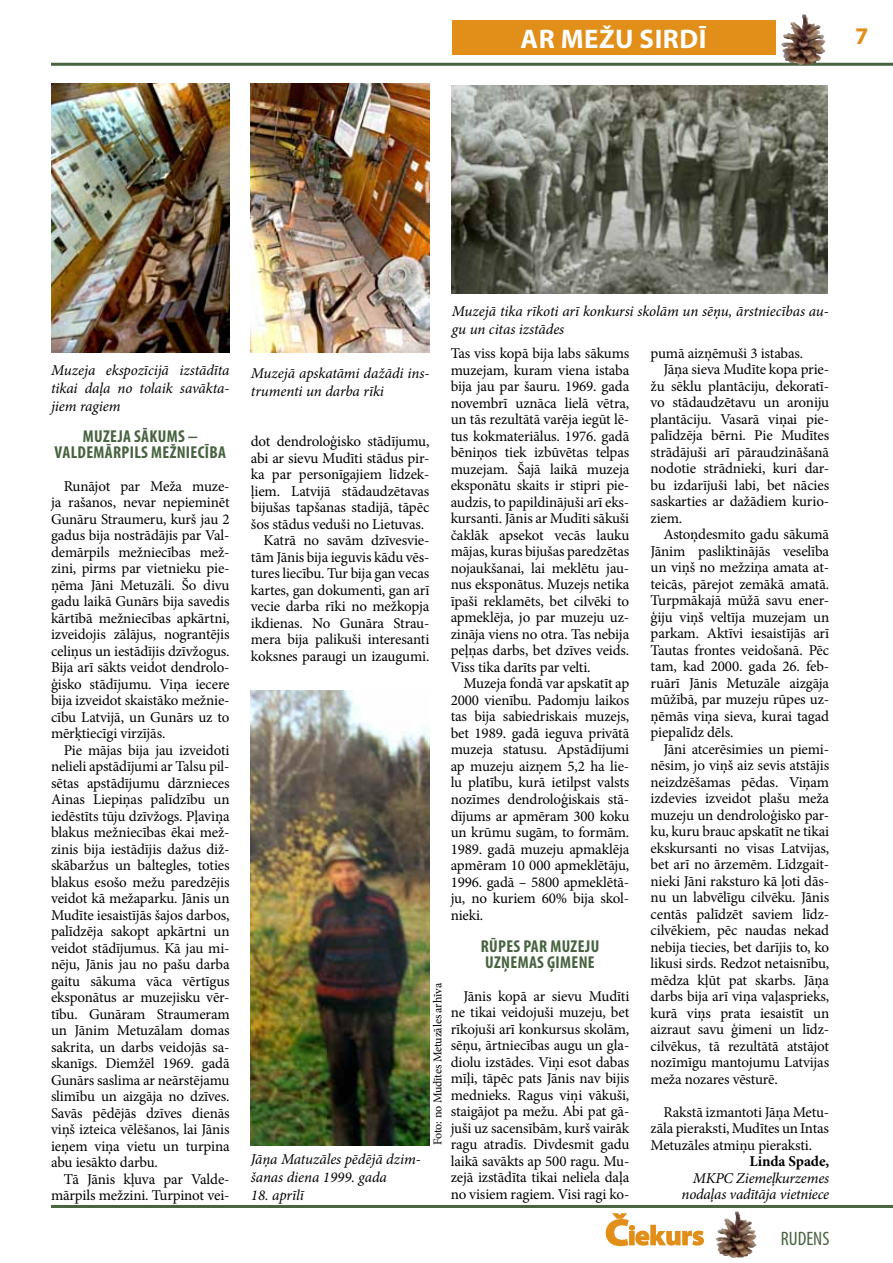
<style>
.page{position:relative;width:893px;height:1263px;background:#fff}
.page>*{position:absolute;margin:0;border:0;box-sizing:border-box;transform-origin:0 0}
.t1{font:700 27px "Myriad Pro";letter-spacing:.02em;color:#fff}
.t2{font:700 24px "Myriad Pro";color:#e18f19}
.t3{font:condensed 19.5px "Myriad Pro";color:#476340}
.t4{font:700 condensed 17.25px/15.8px "Myriad Pro";letter-spacing:.02em;color:#476340;text-align:center}
.t5{font:15px/16.5px "Minion Pro";letter-spacing:-.01em;color:#000;text-align:justify}
.t6{font:italic 15px/18px "Minion Pro";letter-spacing:-.01em;color:#000}
.t7{font:700 15px "Minion Pro";letter-spacing:-.01em;color:#000}
.t8{font:12px "Minion Pro";letter-spacing:-.015em;color:#000}
</style>
<div class="page">
<hr style="left:51px;top:63px;width:842px;height:3px;background:#476340">
<hr style="left:51px;top:1205px;width:842px;height:3px;background:#476340">
<img style="left:787px;top:14px;width:16px;height:20px">
<img style="left:717px;top:1211px;width:19px;height:26px">
<svg style="left:606px;top:1213px;width:98px;height:33px"></svg>
<div style="left:452px;top:20px;width:323px;height:34px;background:#e18f19"></div>
<img style="left:51px;top:84px;width:179px;height:268px">
<img style="left:251px;top:84px;width:178px;height:268px">
<img style="left:251px;top:690px;width:178px;height:455px">
<img style="left:451px;top:85px;width:377px;height:208px">
<h1 class="t1" style="left:520px;top:21px;width:188px">AR MEŽU SIRDĪ</h1>
<h2 class="t2" style="left:855px;top:21px;width:15px">7</h2>
<p class="t6" style="left:51px;top:362px;width:180px;text-align:justify">Muzeja ekspozīcijā izstādīta tikai daļa no tolaik savākta&shy;jiem ragiem</p>
<p class="t6" style="left:251px;top:364px;width:180px">Muzejā apskatāmi dažādi ins&shy;trumenti un darba rīki</p>
<p class="t4" style="left:55px;top:428px;width:173px">MUZEJA SĀKUMS −<br>VALDEMĀRPILS MEŽNIECĪBA</p>
<p class="t5" style="left:51px;top:478px;width:180px;text-indent:13px">Runājot par Meža muze&shy;ja rašanos, nevar nepieminēt Gunāru Straumeru, kurš jau 2 gadus bija nostrādājis par Val&shy;demārpils mežniecības mež&shy;zini, pirms par vietnieku pie&shy;ņēma Jāni Metuzāli. Šo divu gadu laikā Gunārs bija savedis kārtībā mežniecības apkārtni, izveidojis zālājus, nograntējis celiņus un iestādījis dzīvžogus.<br>Bija arī sākts veidot dendrolo&shy;ģisko stādījumu. Viņa iecere bija izveidot skaistāko mežnie&shy;cību Latvijā, un Gunārs uz to mērķtiecīgi virzījās.</p>
<p class="t5" style="left:51px;top:742px;width:180px;text-indent:13px">Pie mājas bija jau izveidoti nelieli apstādījumi ar Talsu pil&shy;sētas apstādījumu dārznieces Ainas Liepiņas palīdzību un iedēstīts tūju dzīvžogs. Pļaviņa blakus mežniecības ēkai mež&shy;zinis bija iestādījis dažus diž&shy;skābaržus un baltegles, toties blakus esošo mežu paredzējis veidot kā mežaparku. Jānis un Mudīte iesaistījās šajos darbos, palīdzēja sakopt apkārtni un veidot stādījumus. Kā jau mi&shy;nēju, Jānis jau no pašu darba gaitu sākuma vāca vērtīgus eksponātus ar muzejisku vēr&shy;tību. Gunāram Straumeram un Jānim Metuzālam domas sakrita, un darbs veidojās sa&shy;skanīgs. Diemžēl 1969. gadā Gunārs saslima ar neārstējamu slimību un aizgāja no dzīves.<br>Savās pēdējās dzīves dienās viņš izteica vēlēšanos, lai Jānis ieņem viņa vietu un turpina abu iesākto darbu.</p>
<p class="t5" style="left:51px;top:1171px;width:180px;text-align:right">Tā Jānis kļuva par Valde&shy;mārpils mežzini. Turpinot vei-</p>
<p class="t5" style="left:251px;top:433px;width:180px">dot dendroloģisko stādījumu,</p>
<p class="t5" style="left:251px;top:450px;width:180px">abi ar sievu Mudīti stādus pir-</p>
<p class="t5" style="left:251px;top:466px;width:180px">ka par personīgajiem līdzek-</p>
<p class="t5" style="left:251px;top:483px;width:180px">ļiem. Latvijā stādaudzētavas</p>
<p class="t5" style="left:251px;top:499px;width:180px">bijušas tapšanas stadijā, tāpēc</p>
<p class="t5" style="left:251px;top:516px;width:175px">šos stādus veduši no Lietuvas.</p>
<p class="t5" style="left:264px;top:532px;width:167px">Katrā no savām dzīvesvie-</p>
<p class="t5" style="left:251px;top:549px;width:180px">tām Jānis bija ieguvis kādu vēs-</p>
<p class="t5" style="left:251px;top:565px;width:180px">tures liecību. Tur bija gan vecas</p>
<p class="t5" style="left:251px;top:582px;width:180px">kartes, gan dokumenti, gan arī</p>
<p class="t5" style="left:251px;top:598px;width:180px">vecie darba rīki no mežkopja</p>
<p class="t5" style="left:251px;top:615px;width:180px">ikdienas. No Gunāra Strau-</p>
<p class="t5" style="left:251px;top:631px;width:180px">mera bija palikuši interesanti</p>
<p class="t5" style="left:251px;top:648px;width:180px">koksnes paraugi un izaugumi.</p>
<p class="t6" style="left:251px;top:1150px;width:171px">Jāņa Matuzāles pēdējā dzim&shy;šanas diena 1999. gada</p>
<p class="t6" style="left:251px;top:1186px;width:54px">18. aprīlī</p>
<p class="t8" style="left:430px;top:1145px;width:163px;rotate:-90deg">Foto: no Mudītes Metuzāles arhīva</p>
<p class="t6" style="left:452px;top:302px;width:379px">Muzejā tika rīkoti arī konkursi skolām un sēņu, ārstniecības au&shy;gu un citas izstādes</p>
<p class="t5" style="left:451px;top:345px;width:180px">Tas viss kopā bija labs sākums muzejam, kuram viena istaba bija jau par šauru. 1969. gada novembrī uznāca lielā vētra, un tās rezultātā varēja iegūt lē&shy;tus kokmateriālus. 1976. gadā bēniņos tiek izbūvētas telpas muzejam. Šajā laikā muzeja eksponātu skaits ir stipri pie&shy;audzis, to papildinājuši arī eks&shy;kursanti. Jānis ar Mudīti sākuši čaklāk apsekot vecās lauku mājas, kuras bijušas paredzētas nojaukšanai, lai meklētu jau&shy;nus eksponātus. Muzejs netika īpaši reklamēts, bet cilvēki to apmeklēja, jo par muzeju uz&shy;zināja viens no otra. Tas nebija peļņas darbs, bet dzīves veids.<br>Viss tika darīts par velti.</p>
<p class="t5" style="left:451px;top:675px;width:180px;text-indent:13px">Muzeja fondā var apskatīt ap 2000 vienību. Padomju laikos tas bija sabiedriskais muzejs, bet 1989. gadā ieguva privātā muzeja statusu. Apstādījumi ap muzeju aizņem 5,2 ha lie&shy;lu platību, kurā ietilpst valsts nozīmes dendroloģiskais stā&shy;dījums ar apmēram 300 koku un krūmu sugām, to formām.<br>1989. gadā muzeju apmaklēja apmēram 10 000 apmeklētāju, 1996. gadā – 5800 apmeklētā&shy;ju, no kuriem 60% bija skol&shy;nieki.</p>
<p class="t4" style="left:481px;top:938px;width:120px;text-align:left">RŪPES PAR MUZEJU<br>UZŅEMAS ĢIMENE</p>
<p class="t5" style="left:451px;top:987px;width:180px;text-indent:13px">Jānis kopā ar sievu Mudīti ne tikai veidojuši muzeju, bet rīkojuši arī konkursus skolām, sēņu, ārtniecības augu un gla&shy;diolu izstādes. Viņi esot dabas mīļi, tāpēc pats Jānis nav bijis mednieks. Ragus viņi vākuši, staigājot pa mežu. Abi pat gā&shy;juši uz sacensībām, kurš vairāk ragu atradīs. Divdesmit gadu laikā savākts ap 500 ragu. Mu&shy;zejā izstādīta tikai neliela daļa no visiem ragiem. Visi ragi ko-</p>
<p class="t5" style="left:651px;top:345px;width:154px">pumā aizņēmuši 3 istabas.</p>
<p class="t5" style="left:663px;top:361px;width:167px">Jāņa sieva Mudīte kopa prie-</p>
<p class="t5" style="left:651px;top:378px;width:180px">žu sēklu plantāciju, dekoratī-</p>
<p class="t5" style="left:651px;top:394px;width:180px">vo stādaudzētavu un aroniju</p>
<p class="t5" style="left:651px;top:411px;width:180px">plantāciju. Vasarā viņai pie-</p>
<p class="t5" style="left:651px;top:427px;width:180px">palīdzēja bērni. Pie Mudītes</p>
<p class="t5" style="left:651px;top:444px;width:180px">strādājuši arī pāraudzināšanā</p>
<p class="t5" style="left:651px;top:460px;width:180px">nodotie strādnieki, kuri dar-</p>
<p class="t5" style="left:651px;top:477px;width:180px">bu izdarījuši labi, bet nācies</p>
<p class="t5" style="left:651px;top:493px;width:180px">saskarties ar dažādiem kurio-</p>
<p class="t5" style="left:651px;top:510px;width:33px">ziem.</p>
<p class="t5" style="left:663px;top:526px;width:167px">Astoņdesmito gadu sākumā</p>
<p class="t5" style="left:651px;top:543px;width:180px">Jānim pasliktinājās veselība</p>
<p class="t5" style="left:651px;top:559px;width:180px">un viņš no mežziņa amata at-</p>
<p class="t5" style="left:651px;top:576px;width:180px">teicās, pārejot zemākā amatā.</p>
<p class="t5" style="left:651px;top:592px;width:180px">Turpmākajā mūžā savu ener-</p>
<p class="t5" style="left:651px;top:609px;width:180px">ģiju viņš veltīja muzejam un</p>
<p class="t5" style="left:651px;top:625px;width:180px">parkam. Aktīvi iesaistījās arī</p>
<p class="t5" style="left:651px;top:642px;width:180px">Tautas frontes veidošanā. Pēc</p>
<p class="t5" style="left:651px;top:658px;width:180px">tam, kad 2000. gada 26. feb-</p>
<p class="t5" style="left:651px;top:675px;width:180px">ruārī Jānis Metuzāle aizgāja</p>
<p class="t5" style="left:651px;top:691px;width:180px">mūžībā, par muzeju rūpes uz-</p>
<p class="t5" style="left:651px;top:708px;width:180px">ņēmās viņa sieva, kurai tagad</p>
<p class="t5" style="left:651px;top:724px;width:84px">piepalīdz dēls.</p>
<p class="t5" style="left:663px;top:741px;width:167px">Jāni atcerēsimies un piemi-</p>
<p class="t5" style="left:651px;top:757px;width:180px">nēsim, jo viņš aiz sevis atstājis</p>
<p class="t5" style="left:651px;top:774px;width:180px">neizdzēšamas pēdas. Viņam</p>
<p class="t5" style="left:651px;top:790px;width:180px">izdevies izveidot plašu meža</p>
<p class="t5" style="left:651px;top:807px;width:180px">muzeju un dendroloģisko par-</p>
<p class="t5" style="left:651px;top:823px;width:180px">ku, kuru brauc apskatīt ne tikai</p>
<p class="t5" style="left:651px;top:840px;width:180px">ekskursanti no visas Latvijas,</p>
<p class="t5" style="left:651px;top:856px;width:180px">bet arī no ārzemēm. Līdzgait-</p>
<p class="t5" style="left:651px;top:873px;width:180px">nieki Jāni raksturo kā ļoti dās-</p>
<p class="t5" style="left:651px;top:889px;width:180px">nu un labvēlīgu cilvēku. Jānis</p>
<p class="t5" style="left:651px;top:906px;width:180px">centās palīdzēt saviem līdz-</p>
<p class="t5" style="left:651px;top:922px;width:180px">cilvēkiem, pēc naudas nekad</p>
<p class="t5" style="left:651px;top:939px;width:180px">nebija tiecies, bet darījis to, ko</p>
<p class="t5" style="left:651px;top:955px;width:180px">likusi sirds. Redzot netaisnību,</p>
<p class="t5" style="left:651px;top:972px;width:180px">mēdza kļūt pat skarbs. Jāņa</p>
<p class="t5" style="left:651px;top:988px;width:180px">darbs bija arī viņa vaļasprieks,</p>
<p class="t5" style="left:651px;top:1005px;width:180px">kurā viņs prata iesaistīt un</p>
<p class="t5" style="left:651px;top:1021px;width:180px">aizraut savu ģimeni un līdz-</p>
<p class="t5" style="left:651px;top:1038px;width:180px">cilvēkus, tā rezultātā atstājot</p>
<p class="t5" style="left:651px;top:1054px;width:180px">nozīmīgu mantojumu Latvijas</p>
<p class="t5" style="left:651px;top:1071px;width:129px">meža nozares vēsturē.</p>
<p class="t5" style="left:651px;top:1104px;width:180px;text-indent:13px">Rakstā izmantoti Jāņa Metu&shy;zāla pieraksti, Mudītes un Intas Metuzāles atmiņu pieraksti.</p>
<p class="t7" style="left:749px;top:1151px;width:81px">Linda Spade,</p>
<p class="t6" style="left:682px;top:1170px;width:149px;line-height:16.5px;text-align:right">MKPC Ziemeļkurzemes nodaļas vadītāja vietniece</p>
<h3 class="t3" style="left:781px;top:1227px;width:50px">RUDENS</h3>
</div>
